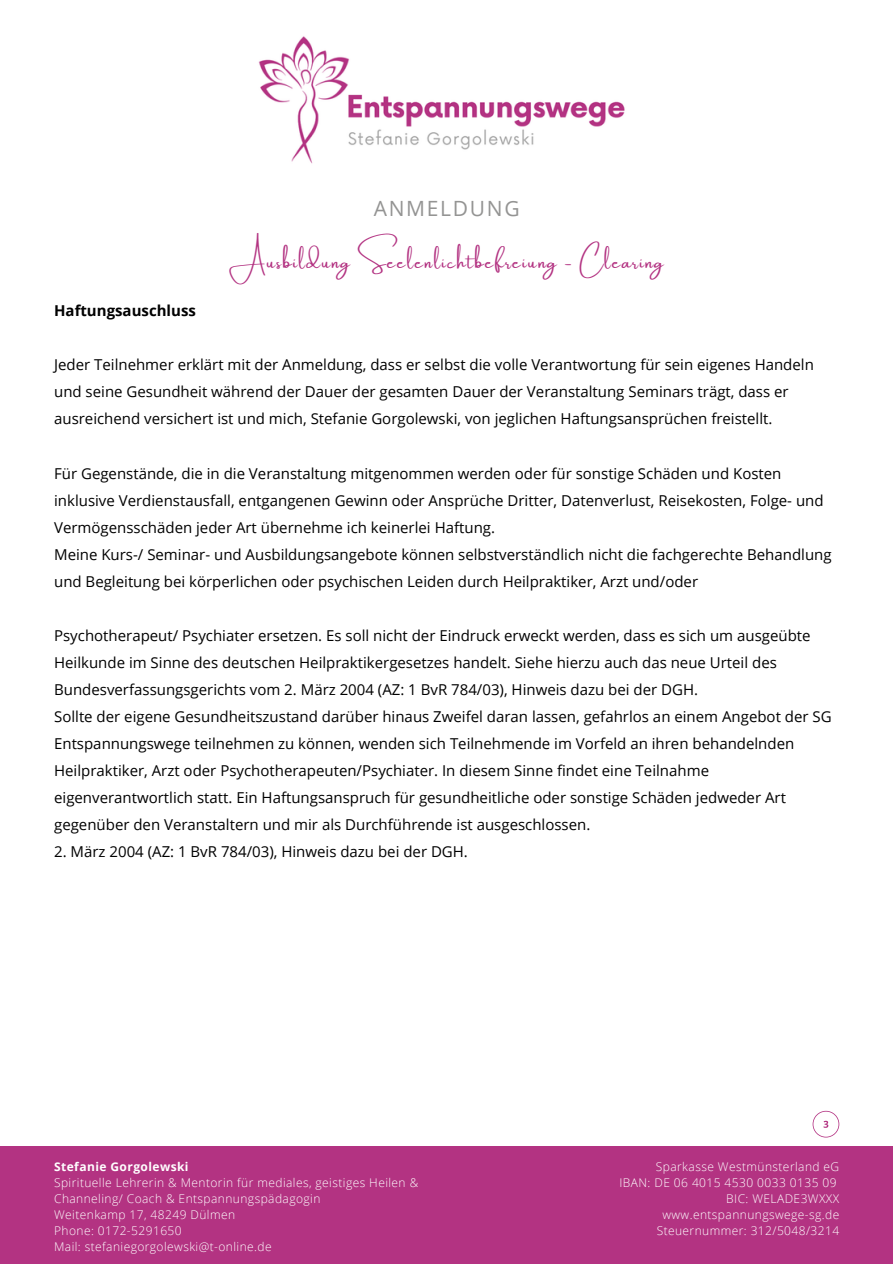
<style>
.page{position:relative;width:893px;height:1264px;background:#fff}
.page>*{position:absolute;margin:0;border:0;box-sizing:border-box;transform-origin:0 0}
.t1{font:21px "Open Sans";letter-spacing:.08em;color:#949493}
.t2{font:18px "Amsterdam One";letter-spacing:.08em;color:#b33382}
.t3{font:15px/27px "Open Sans";color:#000}
.t4{font:700 15px "Open Sans";color:#000}
.t5{font:300 12px/16px "Open Sans";letter-spacing:.035em;color:#fff}
.t6{font:700 12px "Open Sans";letter-spacing:.035em;color:#fff}
</style>
<div class="page">
<div style="left:0;top:1146px;width:892px;height:117px;background:#b33382"></div>
<svg style="left:812px;top:1110px;width:27px;height:27px"></svg>
<img style="left:258px;top:36px;width:367px;height:128px">
<h4 class="t1" style="left:374px;top:193px;width:147px">ANMELDUNG</h4>
<p class="t2" style="left:229px;top:252px;width:436px">Ausbildung Seelenlichtbefreiung - Clearing</p>
<p class="t4" style="left:54px;top:300px;width:143px">Haftungsauschluss</p>
<h1 class="t3" style="left:54px;top:351px;width:761px">Jeder Teilnehmer erklärt mit der Anmeldung, dass er selbst die volle Verantwortung für sein eigenes Handeln und seine Gesundheit während der Dauer der gesamten Dauer der Veranstaltung Seminars trägt, dass er ausreichend versichert ist und mich, Stefanie Gorgolewski, von jeglichen Haftungsansprüchen freistellt.</h1>
<h2 class="t3" style="left:54px;top:459px;width:779px">Für Gegenstände, die in die Veranstaltung mitgenommen werden oder für sonstige Schäden und Kosten inklusive Verdienstausfall, entgangenen Gewinn oder Ansprüche Dritter, Datenverlust, Reisekosten, Folge- und Vermögensschäden jeder Art übernehme ich keinerlei Haftung.<br>Meine Kurs-/ Seminar- und Ausbildungsangebote können selbstverständlich nicht die fachgerechte Behandlung und Begleitung bei körperlichen oder psychischen Leiden durch Heilpraktiker, Arzt und/oder</h2>
<h3 class="t3" style="left:54px;top:621px;width:779px">Psychotherapeut/ Psychiater ersetzen. Es soll nicht der Eindruck erweckt werden, dass es sich um ausgeübte Heilkunde im Sinne des deutschen Heilpraktikergesetzes handelt. Siehe hierzu auch das neue Urteil des Bundesverfassungsgerichts vom 2. März 2004 (AZ: 1 BvR 784/03), Hinweis dazu bei der DGH.<br>Sollte der eigene Gesundheitszustand darüber hinaus Zweifel daran lassen, gefahrlos an einem Angebot der SG Entspannungswege teilnehmen zu können, wenden sich Teilnehmende im Vorfeld an ihren behandelnden Heilpraktiker, Arzt oder Psychotherapeuten/Psychiater. In diesem Sinne findet eine Teilnahme eigenverantwortlich statt. Ein Haftungsanspruch für gesundheitliche oder sonstige Schäden jedweder Art gegenüber den Veranstaltern und mir als Durchführende ist ausgeschlossen.</h3>
<h3 class="t3" style="left:54px;top:837px;width:415px">2. März 2004 (AZ: 1 BvR 784/03), Hinweis dazu bei der DGH.</h3>
<h4 class="t6" style="left:54px;top:1157px;width:136px">Stefanie Gorgolewski</h4>
<p class="t5" style="left:54px;top:1173px;width:365px">Spirituelle Lehrerin &amp; Mentorin für mediales, geistiges Heilen &amp;<br>Channeling/ Coach &amp; Entspannungspädagogin</p>
<p class="t5" style="left:54px;top:1205px;width:182px">Weitenkamp 17, 48249 Dülmen</p>
<p class="t5" style="left:54px;top:1221px;width:129px">Phone: 0172-5291650</p>
<p class="t5" style="left:54px;top:1237px;width:219px">Mail: stefaniegorgolewski@t-online.de</p>
<p class="t5" style="left:656px;top:1157px;width:185px">Sparkasse Westmünsterland eG</p>
<p class="t5" style="left:619px;top:1173px;width:219px">IBAN: DE 06 4015 4530 0033 0135 09</p>
<p class="t5" style="left:726px;top:1189px;width:114px">BIC: WELADE3WXXX</p>
<p class="t5" style="left:662px;top:1205px;width:178px">www.entspannungswege-sg.de</p>
<p class="t5" style="left:656px;top:1221px;width:184px">Steuernummer: 312/5048/3214</p>
</div>
